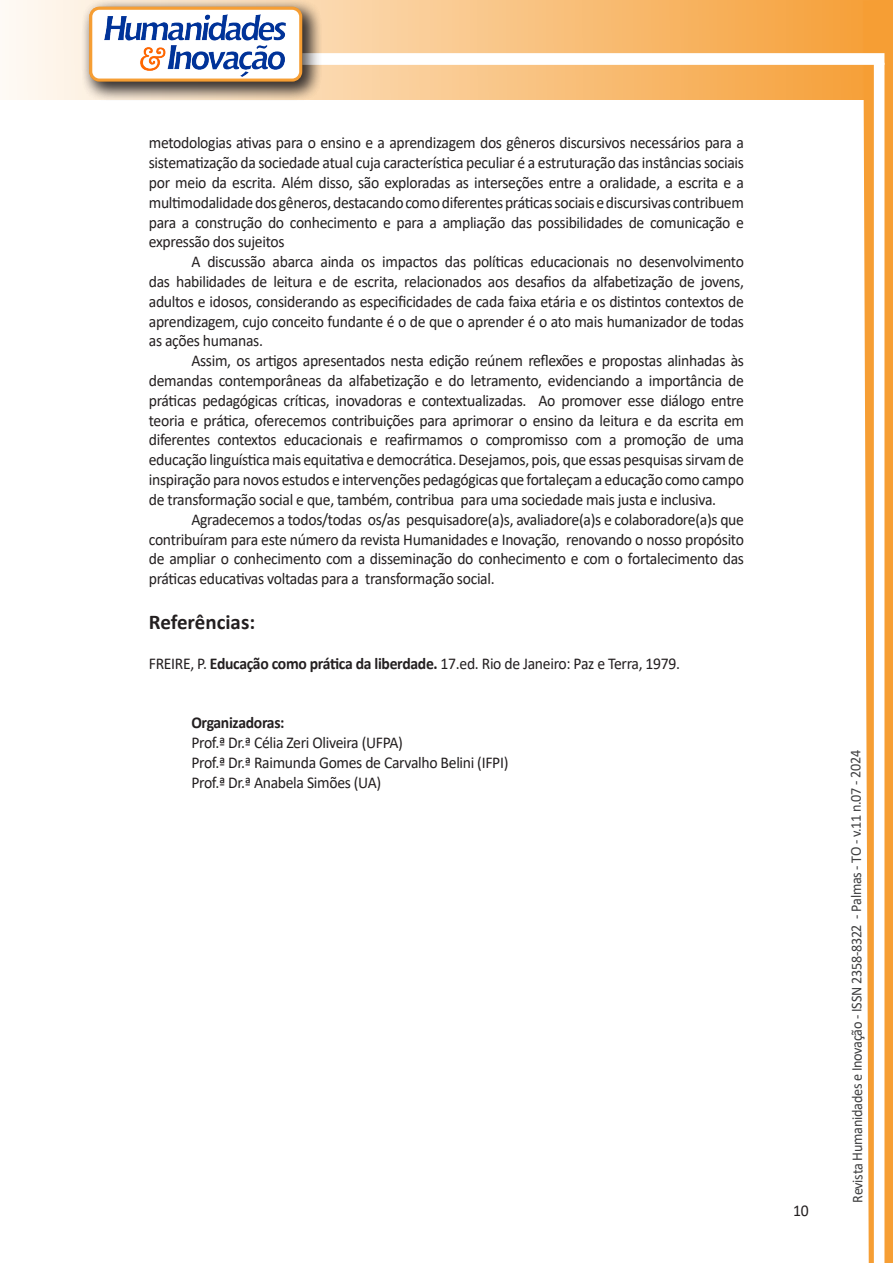
<style>
.page{position:relative;width:893px;height:1263px;background:#fff}
.page>*{position:absolute;margin:0;border:0;box-sizing:border-box;transform-origin:0 0}
.Titulo_2{font:700 21px "Calibri";color:#231f20}
.texto{font:16.5px/19.8px "Calibri";letter-spacing:-.02em;color:#231f20;text-align:justify;scale:.95 1}
.texto-2{font:700 16.5px "Calibri";letter-spacing:-.02em;color:#231f20;scale:.95 1}
.t1{font:15px "Calibri";letter-spacing:-.025em;color:#3e3e3f;scale:.95 1}
.s1{font-weight:700}
</style>
<div class="page">
<svg style="left:5px;top:0;width:858px;height:100px;background:#f9c484"></svg>
<div style="left:302px;top:53px;width:582px;height:12px;background:#fff;border:2px solid #fff"></div>
<svg style="left:863px;top:0;width:30px;height:1263px"></svg>
<div style="left:81px;top:0;width:241px;height:102px;background:#231f20;opacity:.75"></div>
<div style="left:91px;top:8px;width:210px;height:72px;background:#fff;border-radius:9px"></div>
<img style="left:104px;top:14px;width:181px;height:62px">
<div style="left:89px;top:7px;width:213px;height:75px;border:3px solid #f69e34;border-radius:9px"></div>
<p class="texto" style="left:149px;top:133px;width:628px">metodologias ativas para o ensino e a aprendizagem dos gêneros discursivos necessários para a sistematização da sociedade atual cuja característica peculiar é a estruturação das instâncias sociais por meio da escrita. Além disso, são exploradas as interseções entre a oralidade, a escrita e a multimodalidade dos gêneros, destacando como diferentes práticas sociais e discursivas contribuem para a construção do conhecimento e para a ampliação das possibilidades de comunicação e expressão dos sujeitos</p>
<p class="texto" style="left:149px;top:251px;width:628px;text-indent:43px">A discussão abarca ainda os impactos das políticas educacionais no desenvolvimento das habilidades de leitura e de escrita, relacionados aos desafios da alfabetização de jovens, adultos e idosos, considerando as especificidades de cada faixa etária e os distintos contextos de aprendizagem, cujo conceito fundante é o de que o aprender é o ato mais humanizador de todas as ações humanas.</p>
<p class="texto" style="left:149px;top:350px;width:628px;text-indent:43px">Assim, os artigos apresentados nesta edição reúnem reflexões e propostas alinhadas às demandas contemporâneas da alfabetização e do letramento, evidenciando a importância de práticas pedagógicas críticas, inovadoras e contextualizadas. Ao promover esse diálogo entre teoria e prática, oferecemos contribuições para aprimorar o ensino da leitura e da escrita em diferentes contextos educacionais e reafirmamos o compromisso com a promoção de uma educação linguística mais equitativa e democrática. Desejamos, pois, que essas pesquisas sirvam de inspiração para novos estudos e intervenções pedagógicas que fortaleçam a educação como campo de transformação social e que, também, contribua para uma sociedade mais justa e inclusiva.</p>
<p class="texto" style="left:149px;top:509px;width:628px;text-indent:43px">Agradecemos a todos/todas os/as pesquisadore(a)s, avaliadore(a)s e colaboradore(a)s que contribuíram para este número da revista Humanidades e Inovação, renovando o nosso propósito de ampliar o conhecimento com a disseminação do conhecimento e com o fortalecimento das práticas educativas voltadas para a transformação social.</p>
<p class="Titulo_2" style="left:149px;top:607px;width:108px">Referências:</p>
<p class="texto" style="left:149px;top:653px;width:561px">FREIRE, P. <span class="s1">Educação como prática da liberdade.</span> 17.ed. Rio de Janeiro: Paz e Terra, 1979.</p>
<p class="texto-2" style="left:191px;top:711px;width:100px">Organizadoras:</p>
<p class="texto" style="left:191px;top:732px;width:224px">Prof.ª Dr.ª Célia Zeri Oliveira (UFPA)</p>
<p class="texto" style="left:191px;top:752px;width:335px">Prof.ª Dr.ª Raimunda Gomes de Carvalho Belini (IFPI)</p>
<p class="texto" style="left:191px;top:772px;width:201px">Prof.ª Dr.ª Anabela Simões (UA)</p>
<p class="texto" style="left:793px;top:1200px;width:18px">10</p>
<p class="t1" style="left:846px;top:1203px;width:478px;rotate:-90deg">Revista Humanidades e Inovação - ISSN 2358-8322 - Palmas - TO - v.11 n.07 - 2024</p>
</div>
